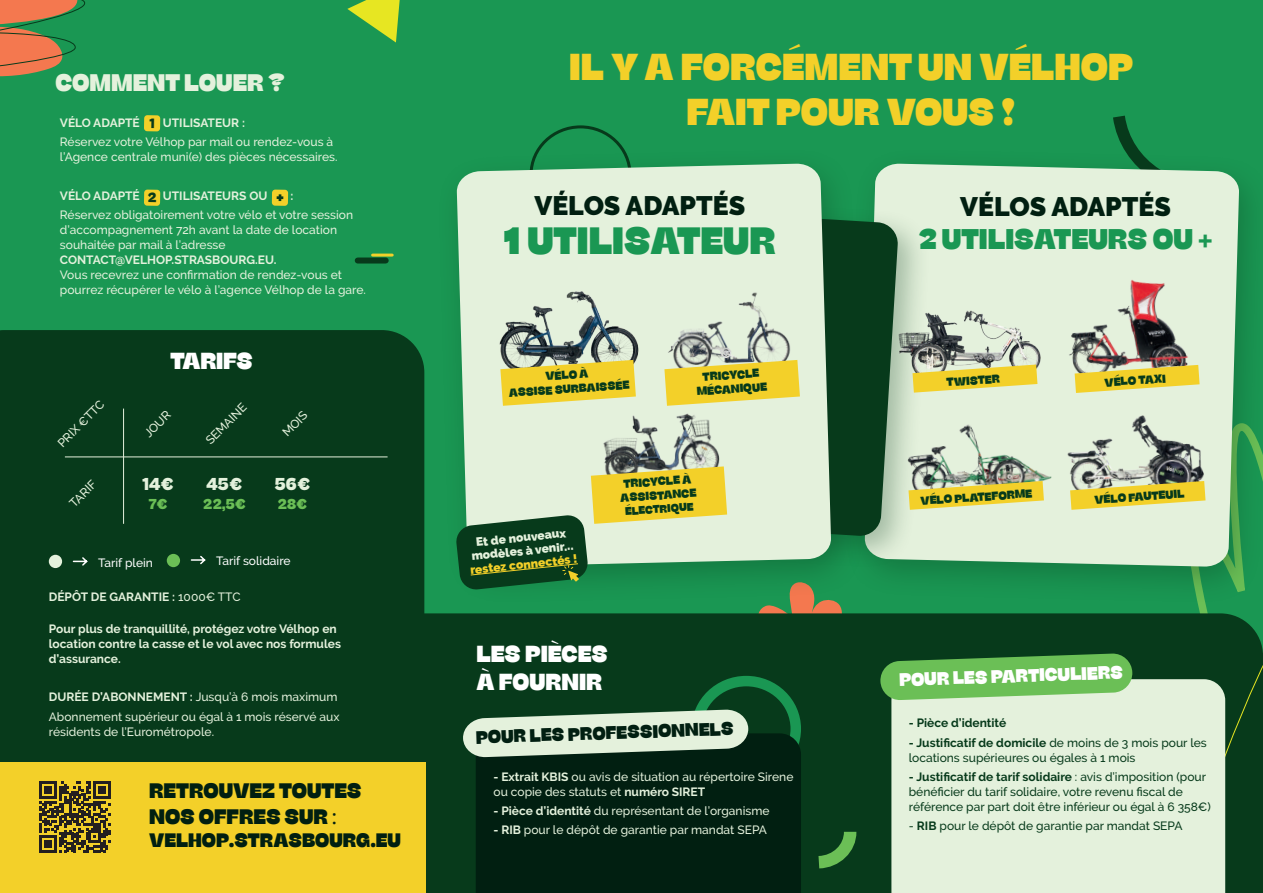
<style>
.page{position:relative;width:1263px;height:893px;background:#1a9753}
.page>*{position:absolute;margin:0;border:0;box-sizing:border-box;transform-origin:0 0}
.t1{font:38.1px "Stinger Variable";color:#1a9753}
.t2{font:37.5px "Stinger Variable";color:#f3d029}
.t3{font:28.5px "Stinger Variable";color:#1a9753}
.t4{font:900 26.7px "Raleway";color:#011f11}
.t5{font:24px "Stinger Variable";color:#e4f1dc}
.t6{font:23.25px/27.9px "Stinger Variable";color:#fff}
.t7{font:21px/25.2px "Stinger Variable";color:#011f11}
.t8{font:19.5px "Stinger Variable";color:#011f11}
.t9{font:18.15px "Stinger Variable";color:#011f11}
.t10{font:18.15px "Stinger Variable";color:#fff}
.t11{font:900 18px "Cabinet Grotesk";color:#e4f1dc}
.t12{font:900 15px "Cabinet Grotesk";color:#6bbf56}
.t13{font:500 12px/15px "Raleway";color:#e4f1dc}
.t14{font:500 12px/15px "Raleway";color:#073a1b}
.t15{font:700 12px/15px "Raleway";color:#e4f1dc}
.t16{font:900 12px/13.5px "Raleway";color:#e4f1dc;text-align:center}
.t17{font:500 12px "Raleway";color:#fff}
.t18{font:900 12px "Raleway";color:#f3d029}
.t19{font:700 12px "Raleway";color:#073a1b}
.t20{font:11.7px/14px "Stinger Variable";color:#073a1b;text-align:center}
.t21{font:11.1px "Stinger Variable";color:#073a1b}
.s1{font-weight:500}
.s2{font-weight:700}
.s3{font-size:31.5px}
</style>
<div class="page">
<svg style="left:1113px;top:115px;width:24px;height:32px"></svg>
<svg style="left:759px;top:606px;width:83px;height:7px"></svg>
<div style="left:424px;top:613px;width:825px;height:280px;background:#073a1b"></div>
<div style="left:843px;top:147px;width:420px;height:459px;background:#073a1b;opacity:.32"></div>
<div style="left:865px;top:163px;width:374px;height:256px;background:#e4f1dc"></div>
<div style="left:641px;top:198px;width:290px;height:371px;background:#073a1b;opacity:.3"></div>
<svg style="left:865px;top:210px;width:33px;height:326px;fill:#073a1b"></svg>
<div style="left:435px;top:147px;width:430px;height:459px;background:#073a1b;opacity:.32"></div>
<svg style="left:456px;top:163px;width:375px;height:404px;fill:#e4f1dc"></svg>
<img style="left:886px;top:285px;width:162px;height:108px">
<img style="left:1042px;top:275px;width:166px;height:114px">
<img style="left:889px;top:403px;width:162px;height:16px">
<div style="left:1057px;top:400px;width:162px;height:19px;background:#e4f1dc"></div>
<svg style="left:912px;top:365px;width:125px;height:28px"></svg>
<svg style="left:1075px;top:365px;width:124px;height:28px"></svg>
<div style="left:484px;top:284px;width:162px;height:109px;background:#e4f1dc"></div>
<div style="left:646px;top:277px;width:163px;height:23px;background:#e4f1dc"></div>
<img style="left:573px;top:434px;width:166px;height:64px">
<svg style="left:500px;top:300px;width:338px;height:134px"></svg>
<svg style="left:0;top:0;width:86px;height:77px"></svg>
<div style="left:0;top:330px;width:424px;height:433px;background:#073a1b"></div>
<div style="left:1249px;top:650px;width:14px;height:243px;background:#073a1b"></div>
<div style="left:691px;top:676px;width:110px;height:106px;border:10px solid #1a9753;border-radius:50%"></div>
<div style="left:144px;top:115px;width:16px;height:16px;background:#f3d029;border-radius:3px"></div>
<div style="left:144px;top:190px;width:16px;height:16px;background:#f3d029;border-radius:3px"></div>
<div style="left:272px;top:190px;width:16px;height:16px;background:#f3d029;border-radius:3px"></div>
<svg style="left:277px;top:194px;width:6px;height:7px"></svg>
<div style="left:358px;top:258px;width:28px;height:6px;background:#073a1b"></div>
<hr style="left:373px;top:254px;width:19px;height:3px;background:#f3d029">
<svg style="left:347px;top:0;width:53px;height:43px"></svg>
<hr style="left:65px;top:457px;width:323px;height:1px;background:#e4f1dc">
<hr style="left:123px;top:409px;width:1px;height:115px;background:#e4f1dc">
<svg style="left:72px;top:556px;width:17px;height:11px"></svg>
<svg style="left:190px;top:554px;width:17px;height:12px"></svg>
<div style="left:167px;top:554px;width:13px;height:13px;background:#6bbf56;border-radius:50%"></div>
<div style="left:49px;top:555px;width:13px;height:13px;background:#e4f1dc;border-radius:50%"></div>
<svg style="left:455px;top:466px;width:272px;height:124px"></svg>
<svg style="left:806px;top:819px;width:57px;height:56px"></svg>
<div style="left:476px;top:733px;width:325px;height:160px;background:#011f11"></div>
<svg style="left:463px;top:709px;width:286px;height:48px"></svg>
<div style="left:891px;top:792px;width:334px;height:101px;background:#e4f1dc"></div>
<svg style="left:880px;top:419px;width:383px;height:373px"></svg>
<div style="left:0;top:763px;width:425px;height:130px;background:#f3d029"></div>
<svg style="left:40px;top:781px;width:70px;height:71px"></svg>
<h3 class="t5" style="left:55px;top:66px;width:231px">COMMENT LOUER ?</h3>
<p class="t15" style="left:60px;top:115px;width:81px">VÉLO ADAPTÉ</p>
<p class="t15" style="left:163px;top:115px;width:84px">UTILISATEUR :</p>
<p class="t13" style="left:60px;top:135px;width:279px">Réservez votre Vélhop par mail ou rendez-vous à l’Agence centrale muni(e) des pièces nécessaires.</p>
<p class="t15" style="left:60px;top:188px;width:81px">VÉLO ADAPTÉ</p>
<p class="t15" style="left:163px;top:188px;width:106px">UTILISATEURS OU</p>
<p class="t15" style="left:291px;top:188px;width:4px">:</p>
<p class="t13" style="left:60px;top:207px;width:295px">Réservez obligatoirement votre vélo et votre session d’accompagnement 72h avant la date de location souhaitée par mail à l’adresse</p>
<p class="t15" style="left:60px;top:252px;width:218px">CONTACT@VELHOP.STRASBOURG.EU.</p>
<p class="t13" style="left:60px;top:267px;width:307px">Vous recevrez une confirmation de rendez-vous et pourrez récupérer le vélo à l’agence Vélhop de la gare.</p>
<h3 class="t6" style="left:170px;top:346px;width:84px">TARIFS</h3>
<p class="t13" style="left:54px;top:440px;width:62px;rotate:-45deg">PRIX €TTC</p>
<p class="t13" style="left:203px;top:437px;width:54px;rotate:-45deg">SEMAINE</p>
<p class="t13" style="left:141px;top:429px;width:33px;rotate:-45deg">JOUR</p>
<p class="t13" style="left:279px;top:429px;width:31px;rotate:-45deg">MOIS</p>
<p class="t13" style="left:66px;top:500px;width:34px;rotate:-45deg">TARIF</p>
<h3 class="t11" style="left:143px;top:475px;width:33px">14€</h3>
<h3 class="t11" style="left:207px;top:475px;width:37px">45€</h3>
<h3 class="t11" style="left:274px;top:475px;width:38px">56€</h3>
<p class="t12" style="left:149px;top:496px;width:21px">7€</p>
<p class="t12" style="left:203px;top:496px;width:45px">22,5€</p>
<p class="t12" style="left:278px;top:496px;width:31px">28€</p>
<p class="t17" style="left:98px;top:556px;width:56px">Tarif plein</p>
<p class="t17" style="left:216px;top:554px;width:76px">Tarif solidaire</p>
<p class="t15" style="left:49px;top:590px;width:193px">DÉPÔT DE GARANTIE : <span class="s1">1000€ TTC</span></p>
<p class="t15" style="left:49px;top:621px;width:294px">Pour plus de tranquillité, protégez votre Vélhop en location contre la casse et le vol avec nos formules d’assurance.</p>
<p class="t13" style="left:49px;top:687px;width:292px;line-height:19.2px"><span class="s2">DURÉE D’ABONNEMENT :</span> Jusqu’à 6 mois maximum<br>Abonnement supérieur ou égal à 1 mois réservé aux</p>
<p class="t13" style="left:49px;top:724px;width:167px">résidents de l’Eurométropole.</p>
<h3 class="t7" style="left:149px;top:777px;width:214px">RETROUVEZ TOUTES<br>NOS OFFRES SUR :</h3>
<h3 class="t8" style="left:149px;top:827px;width:253px">VELHOP.STRASBOURG.EU</h3>
<h2 class="t2" style="left:569px;top:42px;width:565px">IL Y A FORCÉMENT UN VÉLHOP</h2>
<h2 class="t2" style="left:687px;top:87px;width:330px">FAIT POUR VOUS !</h2>
<h3 class="t4" style="left:534px;top:190px;width:212px">VÉLOS ADAPTÉS</h3>
<h1 class="t1" style="left:504px;top:215px;width:273px">1 UTILISATEUR</h1>
<p class="t20" style="left:507px;top:371px;width:122px;rotate:-4deg">VÉLO À<br>ASSISE SURBAISSÉE</p>
<p class="t20" style="left:695px;top:370px;width:72px;rotate:-4deg">TRICYCLE<br>MÉCANIQUE</p>
<p class="t16" style="left:469px;top:536px;width:104px;rotate:-6deg">Et de nouveaux modèles à venir...</p>
<p class="t18" style="left:469px;top:563px;width:109px;rotate:-6deg">restez connectés !</p>
<p class="t20" style="left:619px;top:476px;width:78px;rotate:-4deg">TRICYCLE À<br>ASSISTANCE</p>
<p class="t21" style="left:625px;top:504px;width:70px;rotate:-4deg">ÉLECTRIQUE</p>
<h3 class="t4" style="left:960px;top:191px;width:212px">VÉLOS ADAPTÉS</h3>
<h3 class="t3" style="left:919px;top:219px;width:295px">2 UTILISATEURS OU <span class="s3">+</span></h3>
<p class="t20" style="left:946px;top:375px;width:55px;rotate:-4deg">TWISTER</p>
<p class="t20" style="left:1104px;top:375px;width:63px;rotate:-4deg">VÉLO TAXI</p>
<p class="t20" style="left:920px;top:493px;width:113px;rotate:-4deg">VÉLO PLATEFORME</p>
<p class="t20" style="left:1094px;top:492px;width:91px;rotate:-4deg">VÉLO FAUTEUIL</p>
<h3 class="t6" style="left:476px;top:639px;width:133px">LES PIÈCES<br>À FOURNIR</h3>
<h3 class="t9" style="left:476px;top:725px;width:259px;rotate:-2deg">POUR LES PROFESSIONNELS</h3>
<p class="t19" style="left:909px;top:716px;width:99px">- Pièce d’identité</p>
<h3 class="t10" style="left:899px;top:668px;width:225px;rotate:-2deg">POUR LES PARTICULIERS</h3>
<p class="t14" style="left:909px;top:735px;width:299px"><span class="s2">- Justificatif de domicile</span> de moins de 3 mois pour les locations supérieures ou égales à 1 mois</p>
<p class="t14" style="left:909px;top:769px;width:304px"><span class="s2">- Justificatif de tarif solidaire</span> : avis d’imposition (pour bénéficier du tarif solidaire, votre revenu fiscal de référence par part doit être inférieur ou égal à 6 358€)</p>
<p class="t14" style="left:909px;top:818px;width:275px">- <span class="s2">RIB</span> pour le dépôt de garantie par mandat SEPA</p>
<p class="t13" style="left:493px;top:769px;width:301px"><span class="s2">- Extrait KBIS</span> ou avis de situation au répertoire Sirene ou copie des statuts et <span class="s2">numéro SIRET</span></p>
<p class="t13" style="left:493px;top:803px;width:278px"><span class="s2">- Pièce d’identité</span> du représentant de l’organisme</p>
<p class="t13" style="left:493px;top:822px;width:275px"><span class="s2">- RIB</span> pour le dépôt de garantie par mandat SEPA</p>
</div>
